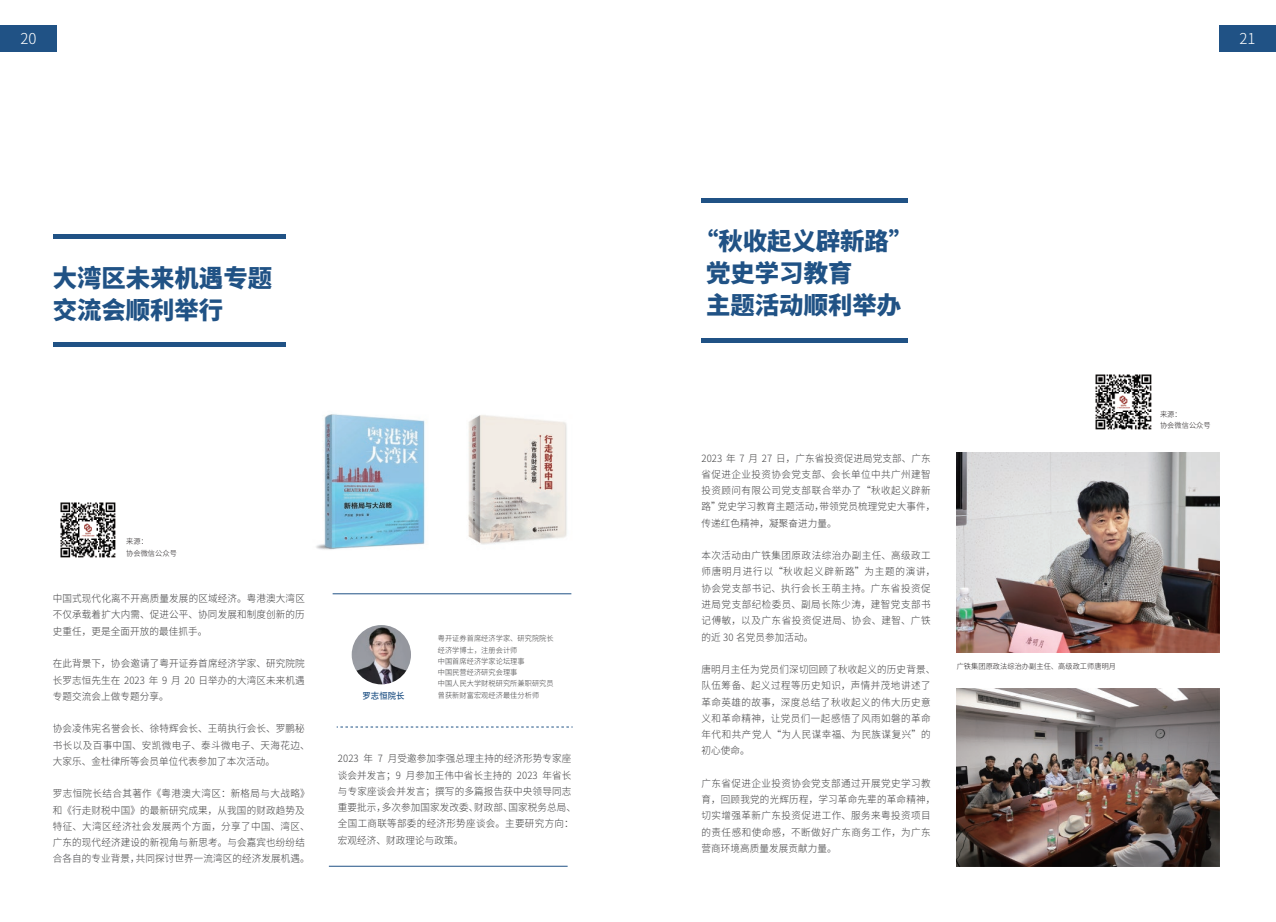
<style>
.page{position:relative;width:1276px;height:922px;background:#fff}
.page>*{position:absolute;margin:0;border:0;box-sizing:border-box;transform-origin:0 0}
.t1{font:800 24.38px/31.9px "Source Han Sans CN";color:#205285}
.t2{font:300 15px "Source Han Sans CN";color:#fff}
.t3{font:300 10px/16.2px "Source Han Sans CN";letter-spacing:.02em;color:#3f3f40;scale:.96 1}
.t4{font:300 10px/16.2px "Source Han Sans CN";letter-spacing:.045em;color:#3f3f40;scale:.96 1}
.t5{font:300 10px/16.2px "Source Han Sans CN";letter-spacing:.05em;color:#3f3f40;scale:.96 1}
.t6{font:500 8.75px "Source Han Sans CN";letter-spacing:.01em;color:#205285;scale:.96 1}
.t7{font:300 7.5px/11.2px "Source Han Sans CN";letter-spacing:.01em;color:#3f3f40;scale:.96 1}
.t8{font:300 7.5px/11.2px "Source Han Sans CN";letter-spacing:.01em;color:#231f20;scale:.96 1}
</style>
<div class="page">
<div style="left:0;top:25px;width:57px;height:27px;background:#205285"></div>
<div style="left:1219px;top:25px;width:57px;height:27px;background:#205285"></div>
<img style="left:1095px;top:374px;width:57px;height:56px">
<img style="left:956px;top:688px;width:263px;height:177px">
<img style="left:956px;top:452px;width:263px;height:200px">
<div style="left:701px;top:198px;width:207px;height:5px;background:#205285"></div>
<div style="left:701px;top:338px;width:207px;height:5px;background:#205285"></div>
<img style="left:60px;top:502px;width:56px;height:56px">
<div style="left:53px;top:234px;width:232px;height:5px;background:#205285"></div>
<hr style="left:53px;top:342px;width:232px;height:4px;background:#205285">
<svg style="left:337px;top:726px;width:235px;height:1px"></svg>
<hr style="left:333px;top:593px;width:238px;height:1px;background:#205285">
<hr style="left:329px;top:865px;width:238px;height:1px;background:#205285">
<img style="left:316px;top:414px;width:251px;height:136px">
<img style="left:352px;top:625px;width:59px;height:59px;border-radius:30px">
<h2 class="t2" style="left:20px;top:30px;width:18px">20</h2>
<h2 class="t2" style="left:1239px;top:30px;width:18px">21</h2>
<h1 class="t1" style="left:53px;top:263px;width:221px">大湾区未来机遇专题交流会顺利举行</h1>
<p class="t8" style="left:126px;top:536px;width:54px">来源：<br>协会微信公众号</p>
<p class="t3" style="left:53px;top:590px;width:264px;text-align:justify">中国式现代化离不开高质量发展的区域经济。粤港澳大湾区不仅承载着扩大内需、促进公平、协同发展和制度创新的历史重任，更是全面开放的最佳抓手。</p>
<p class="t3" style="left:53px;top:655px;width:264px;text-align:justify">在此背景下，协会邀请了粤开证券首席经济学家、研究院院长罗志恒先生在 2023 年 9 月 20 日举办的大湾区未来机遇专题交流会上做专题分享。</p>
<p class="t3" style="left:53px;top:720px;width:269px">协会凌伟宪名誉会长、徐特辉会长、王萌执行会长、罗鹏秘书长以及百事中国、安凯微电子、泰斗微电子、天海花边、大家乐、金杜律所等会员单位代表参加了本次活动。</p>
<p class="t3" style="left:53px;top:785px;width:269px">罗志恒院长结合其著作《粤港澳大湾区：新格局与大战略》和《行走财税中国》的最新研究成果，从我国的财政趋势及特征、大湾区经济社会发展两个方面，分享了中国、湾区、广东的现代经济建设的新视角与新思考。与会嘉宾也纷纷结合各自的专业背景，共同探讨世界一流湾区的经济发展机遇。</p>
<p class="t7" style="left:438px;top:633px;width:122px">粤开证券首席经济学家、研究院院长经济学博士，注册会计师<br>中国首席经济学家论坛理事<br>中国民营经济研究会理事<br>中国人民大学财税研究所兼职研究员</p>
<p class="t6" style="left:362px;top:690px;width:45px">罗志恒院长</p>
<p class="t7" style="left:438px;top:689px;width:107px">曾获新财富宏观经济最佳分析师</p>
<p class="t3" style="left:338px;top:750px;width:250px">2023 年 7 月受邀参加李强总理主持的经济形势专家座谈会并发言；9 月参加王伟中省长主持的 2023 年省长与专家座谈会并发言；撰写的多篇报告获中央领导同志重要批示，多次参加国家发改委、财政部、国家税务总局、全国工商联等部委的经济形势座谈会。主要研究方向：宏观经济、财政理论与政策。</p>
<h1 class="t1" style="left:706px;top:226px;width:209px;text-indent:-12px">“秋收起义辟新路”党史学习教育<br>主题活动顺利举办</h1>
<p class="t3" style="left:701px;top:450px;width:245px">2023 年 7 月 27 日，广东省投资促进局党支部、广东省促进企业投资协会党支部、会长单位中共广州建智投资顾问有限公司党支部联合举办了“秋收起义辟新路”党史学习教育主题活动，带领党员梳理党史大事件，传递红色精神，凝聚奋进力量。</p>
<p class="t5" style="left:701px;top:547px;width:245px">本次活动由广铁集团原政法综治办副主任、高级政工师唐明月进行以“秋收起义辟新路”为主题的演讲，协会党支部书记、执行会长王萌主持。广东省投资促进局党支部纪检委员、副局长陈少涛，建智党支部书记傅敏，以及广东省投资促进局、协会、建智、广铁的近 30 名党员参加活动。</p>
<p class="t4" style="left:701px;top:661px;width:245px">唐明月主任为党员们深切回顾了秋收起义的历史背景、队伍筹备、起义过程等历史知识，声情并茂地讲述了革命英雄的故事，深度总结了秋收起义的伟大历史意义和革命精神，让党员们一起感悟了风雨如磐的革命年代和共产党人“为人民谋幸福、为民族谋复兴”的初心使命。</p>
<p class="t4" style="left:701px;top:775px;width:245px">广东省促进企业投资协会党支部通过开展党史学习教育，回顾我党的光辉历程，学习革命先辈的革命精神，切实增强革新广东投资促进工作、服务来粤投资项目的责任感和使命感，不断做好广东商务工作，为广东营商环境高质量发展贡献力量。</p>
<p class="t8" style="left:956px;top:660px;width:168px">广铁集团原政法综治办副主任、高级政工师唐明月</p>
<p class="t8" style="left:1160px;top:408px;width:54px">来源：<br>协会微信公众号</p>
</div>
